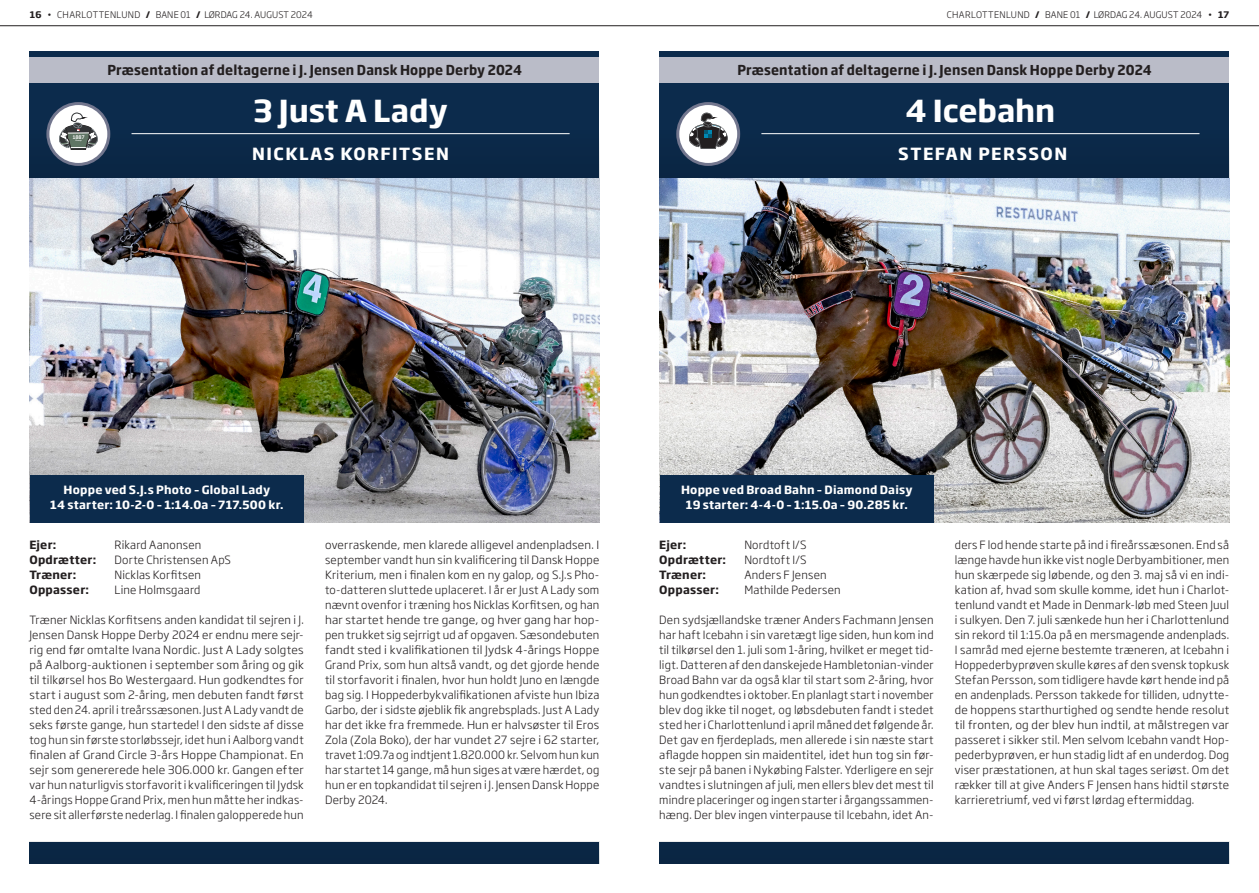
<style>
.page{position:relative;width:1259px;height:893px;background:#fff}
.page>*{position:absolute;margin:0;border:0;box-sizing:border-box;transform-origin:0 0}
.Tips_brødtekst{font:700 30px "Soho Gothic Pro";letter-spacing:-.005em;color:#fff}
.Rubrik{font:700 16.65px "Soho Gothic Pro";letter-spacing:.09em;color:#fff}
.Tips_brødtekst-2{font:700 13.5px "Soho Gothic Pro";letter-spacing:.01em;color:#231f20;scale:.93 1}
.Tips_brødtekst-3{font:300 11.25px/15px "Soho Gothic Pro";letter-spacing:.015em;color:#231f20;text-align:justify}
.Tips_brødtekst-4{font:700 11.25px "Soho Gothic Pro";letter-spacing:.02em;color:#fff}
.Tips_brødtekst-5{font:700 11.25px "Soho Gothic Pro";letter-spacing:.02em;color:#231f20}
.t1{font:300 9px "Soho Gothic Pro";letter-spacing:.015em;color:#231f20}
.t2{font:5.25px "Museo Sans Rounded 700";color:#fff}
.t3{font:1.95px "Museo Sans Rounded 700";color:#fff}
.s1{font-weight:700}
</style>
<div class="page">
<div style="left:29px;top:51px;width:570px;height:127px;background:#0c2b4c"></div>
<div style="left:29px;top:126px;width:570px;height:52px;background:#0b2847"></div>
<hr style="left:131px;top:133px;width:438px;height:1px;background:#fff">
<img style="left:29px;top:178px;width:570px;height:345px">
<svg style="left:48px;top:104px;width:61px;height:60px"></svg>
<svg style="left:59px;top:113px;width:39px;height:37px"></svg>
<div style="left:46px;top:102px;width:64px;height:64px;border:3px solid #72768e;border-radius:50%"></div>
<div style="left:29px;top:57px;width:570px;height:26px;background:#babcc8"></div>
<div style="left:30px;top:475px;width:273px;height:48px;background:#0c2b4c"></div>
<div style="left:29px;top:842px;width:570px;height:21px;background:#0a2644"></div>
<div style="left:659px;top:51px;width:570px;height:127px;background:#0c2b4c"></div>
<div style="left:659px;top:126px;width:570px;height:52px;background:#0b2847"></div>
<hr style="left:761px;top:133px;width:438px;height:1px;background:#fff">
<img style="left:659px;top:178px;width:570px;height:345px">
<div style="left:678px;top:104px;width:60px;height:60px;background:#fff;border-radius:50%"></div>
<svg style="left:689px;top:113px;width:38px;height:36px"></svg>
<div style="left:676px;top:102px;width:64px;height:64px;border:3px solid #72768e;border-radius:50%"></div>
<div style="left:659px;top:57px;width:570px;height:26px;background:#babcc8"></div>
<div style="left:660px;top:475px;width:273px;height:48px;background:#0c2b4c"></div>
<div style="left:659px;top:842px;width:570px;height:21px;background:#0a2644"></div>
<hr style="left:0;top:25px;width:1259px;height:1px;background:#231f20">
<p class="t1" style="left:30px;top:7px;width:285px"><span class="s1">16</span> • CHARLOTTENLUND <span class="s1">/</span> BANE 01 <span class="s1">/</span> LØRDAG 24. AUGUST 2024</p>
<p class="t1" style="left:946px;top:7px;width:284px">CHARLOTTENLUND <span class="s1">/</span> BANE 01 <span class="s1">/</span> LØRDAG 24. AUGUST 2024 • <span class="s1">17</span></p>
<p class="t2" style="left:73px;top:134px;width:13px">1887</p>
<p class="t3" style="left:76px;top:139px;width:7px">Group</p>
<p class="Tips_brødtekst-2" style="left:107px;top:59px;width:447px">Præsentation af deltagerne i J. Jensen Dansk Hoppe Derby 2024</p>
<p class="Tips_brødtekst" style="left:253px;top:87px;width:196px">3 Just A Lady</p>
<p class="Rubrik" style="left:252px;top:141px;width:198px">NICKLAS KORFITSEN</p>
<p class="Tips_brødtekst-2" style="left:737px;top:59px;width:447px">Præsentation af deltagerne i J. Jensen Dansk Hoppe Derby 2024</p>
<p class="Tips_brødtekst" style="left:905px;top:87px;width:151px">4 Icebahn</p>
<p class="Rubrik" style="left:898px;top:141px;width:170px">STEFAN PERSSON</p>
<p class="Tips_brødtekst-4" style="left:64px;top:481px;width:208px">Hoppe ved S.J.s Photo – Global Lady</p>
<p class="Tips_brødtekst-4" style="left:50px;top:496px;width:235px">14 starter: 10-2-0 – 1:14.0a – 717.500 kr.</p>
<p class="Tips_brødtekst-5" style="left:29px;top:536px;width:29px">Ejer:</p>
<p class="Tips_brødtekst-3" style="left:114px;top:537px;width:88px">Rikard Aanonsen</p>
<p class="Tips_brødtekst-5" style="left:29px;top:551px;width:68px">Opdrætter:</p>
<p class="Tips_brødtekst-3" style="left:114px;top:552px;width:118px">Dorte Christensen ApS</p>
<p class="Tips_brødtekst-5" style="left:29px;top:566px;width:48px">Træner:</p>
<p class="Tips_brødtekst-3" style="left:114px;top:567px;width:88px">Nicklas Korfitsen</p>
<p class="Tips_brødtekst-5" style="left:29px;top:581px;width:61px">Oppasser:</p>
<p class="Tips_brødtekst-3" style="left:114px;top:582px;width:88px">Line Holmsgaard</p>
<p class="Tips_brødtekst-3" style="left:29px;top:612px;width:276px">Træner Nicklas Korfitsens anden kandidat til sejren i J.<br>Jensen Dansk Hoppe Derby 2024 er endnu mere sejr&shy;rig end før omtalte Ivana Nordic. Just A Lady solgtes på Aalborg-auktionen i september som åring og gik til tilkørsel hos Bo Westergaard. Hun godkendtes for start i august som 2-åring, men debuten fandt først sted den 24. april i treårssæsonen. Just A Lady vandt de seks første gange, hun startede! I den sidste af disse tog hun sin første storløbssejr, idet hun i Aalborg vandt finalen af Grand Circle 3-års Hoppe Championat. En sejr som genererede hele 306.000 kr. Gangen efter var hun naturligvis storfavorit i kvalificeringen til Jydsk 4-årings Hoppe Grand Prix, men hun måtte her indkas&shy;sere sit allerførste nederlag. I finalen galopperede hun</p>
<p class="Tips_brødtekst-3" style="left:325px;top:536px;width:276px">overraskende, men klarede alligevel andenpladsen. I september vandt hun sin kvalificering til Dansk Hoppe Kriterium, men i finalen kom en ny galop, og S.J.s Pho&shy;to-datteren sluttede uplaceret. I år er Just A Lady som nævnt ovenfor i træning hos Nicklas Korfitsen, og han har startet hende tre gange, og hver gang har hop&shy;pen trukket sig sejrrigt ud af opgaven. Sæsondebuten fandt sted i kvalifikationen til Jydsk 4-årings Hoppe Grand Prix, som hun altså vandt, og det gjorde hende til storfavorit i finalen, hvor hun holdt Juno en længde bag sig. I Hoppederbykvalifikationen afviste hun Ibiza Garbo, der i sidste øjeblik fik angrebsplads. Just A Lady har det ikke fra fremmede. Hun er halvsøster til Eros Zola (Zola Boko), der har vundet 27 sejre i 62 starter, travet 1:09.7a og indtjent 1.820.000 kr. Selvom hun kun har startet 14 gange, må hun siges at være hærdet, og hun er en topkandidat til sejren i J. Jensen Dansk Hoppe Derby 2024.</p>
<p class="Tips_brødtekst-4" style="left:681px;top:481px;width:233px">Hoppe ved Broad Bahn – Diamond Daisy</p>
<p class="Tips_brødtekst-4" style="left:686px;top:496px;width:223px">19 starter: 4-4-0 – 1:15.0a – 90.285 kr.</p>
<p class="Tips_brødtekst-5" style="left:659px;top:536px;width:29px">Ejer:</p>
<p class="Tips_brødtekst-3" style="left:744px;top:537px;width:64px">Nordtoft I/S</p>
<p class="Tips_brødtekst-5" style="left:659px;top:551px;width:68px">Opdrætter:</p>
<p class="Tips_brødtekst-3" style="left:744px;top:552px;width:64px">Nordtoft I/S</p>
<p class="Tips_brødtekst-5" style="left:659px;top:566px;width:48px">Træner:</p>
<p class="Tips_brødtekst-3" style="left:744px;top:567px;width:84px">Anders F Jensen</p>
<p class="Tips_brødtekst-5" style="left:659px;top:581px;width:61px">Oppasser:</p>
<p class="Tips_brødtekst-3" style="left:744px;top:582px;width:98px">Mathilde Pedersen</p>
<p class="Tips_brødtekst-3" style="left:659px;top:612px;width:276px">Den sydsjællandske træner Anders Fachmann Jensen har haft Icebahn i sin varetægt lige siden, hun kom ind til tilkørsel den 1. juli som 1-åring, hvilket er meget tid&shy;ligt. Datteren af den danskejede Hambletonian-vinder Broad Bahn var da også klar til start som 2-åring, hvor hun godkendtes i oktober. En planlagt start i november blev dog ikke til noget, og løbsdebuten fandt i stedet sted her i Charlottenlund i april måned det følgende år.<br>Det gav en fjerdeplads, men allerede i sin næste start aflagde hoppen sin maidentitel, idet hun tog sin før&shy;ste sejr på banen i Nykøbing Falster. Yderligere en sejr vandtes i slutningen af juli, men ellers blev det mest til mindre placeringer og ingen starter i årgangssammen&shy;hæng. Der blev ingen vinterpause til Icebahn, idet An-</p>
<p class="Tips_brødtekst-3" style="left:955px;top:536px;width:276px">ders F lod hende starte på ind i fireårssæsonen. End så længe havde hun ikke vist nogle Derbyambitioner, men hun skærpede sig løbende, og den 3. maj så vi en indi&shy;kation af, hvad som skulle komme, idet hun i Charlot&shy;tenlund vandt et Made in Denmark-løb med Steen Juul i sulkyen. Den 7. juli sænkede hun her i Charlottenlund sin rekord til 1:15.0a på en mersmagende andenplads.<br>I samråd med ejerne bestemte træneren, at Icebahn i Hoppederbyprøven skulle køres af den svensk topkusk Stefan Persson, som tidligere havde kørt hende ind på en andenplads. Persson takkede for tilliden, udnytte&shy;de hoppens starthurtighed og sendte hende resolut til fronten, og der blev hun indtil, at målstregen var passeret i sikker stil. Men selvom Icebahn vandt Hop&shy;pederbyprøven, er hun stadig lidt af en underdog. Dog viser præstationen, at hun skal tages seriøst. Om det rækker till at give Anders F Jensen hans hidtil største karrieretriumf, ved vi først lørdag eftermiddag.</p>
</div>
